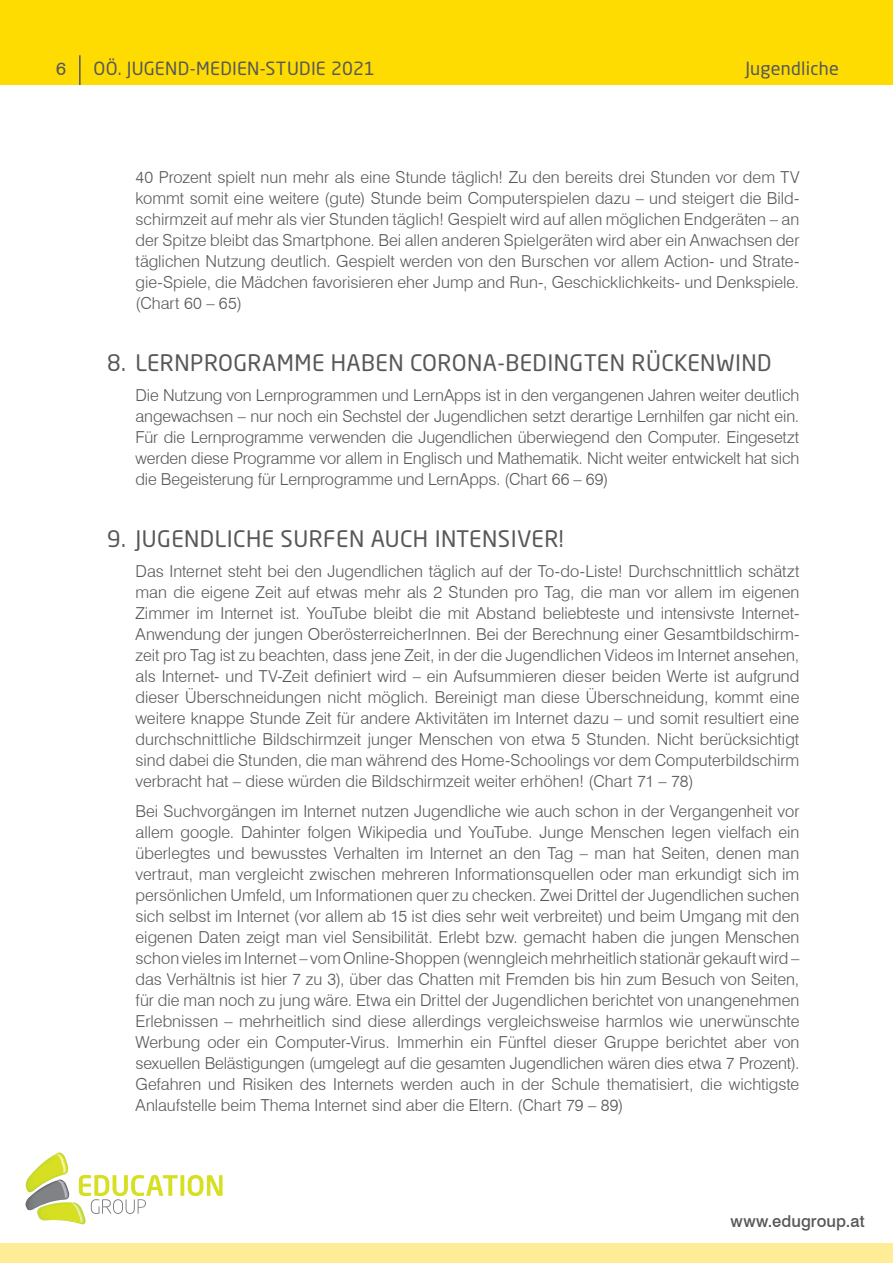
<style>
.page{position:relative;width:893px;height:1263px;background:#fff}
.page>*{position:absolute;margin:0;border:0;box-sizing:border-box;transform-origin:0 0}
.t1{font:22.5px "Neo Sans W1 G";letter-spacing:.02em;color:#57585a}
.t2{font:18px "Neo Sans W1 G";letter-spacing:.015em;color:#57585a}
.t3{font:18px "Swiss 721 BT";color:#57585a}
.t4{font:300 16.5px/21px "Swiss 721 BT";color:#57585a;text-align:justify}
.t5{font:500 16.5px "Swiss 721 BT";color:#57585a}
</style>
<div class="page">
<div style="left:0;top:0;width:893px;height:85px;background:#ffdc01"></div>
<div style="left:0;top:1243px;width:893px;height:20px;background:#ffec96"></div>
<hr style="left:79px;top:55px;width:2px;height:30px;background:#57585a">
<svg style="left:180px;top:1175px;width:4px;height:21px"></svg>
<svg style="left:188px;top:1175px;width:35px;height:21px"></svg>
<svg style="left:26px;top:1152px;width:152px;height:72px"></svg>
<p class="t3" style="left:56px;top:57px;width:11px">6</p>
<p class="t2" style="left:94px;top:57px;width:283px">OÖ. JUGEND-MEDIEN-STUDIE 2021</p>
<p class="t2" style="left:745px;top:58px;width:95px">Jugendliche</p>
<p class="t4" style="left:136px;top:166px;width:665px">40 Prozent spielt nun mehr als eine Stunde täglich! Zu den bereits drei Stunden vor dem TV kommt somit eine weitere (gute) Stunde beim Computerspielen dazu – und steigert die Bild&shy;schirmzeit auf mehr als vier Stunden täglich! Gespielt wird auf allen möglichen Endgeräten – an der Spitze bleibt das Smartphone. Bei allen anderen Spielgeräten wird aber ein Anwachsen der täglichen Nutzung deutlich. Gespielt werden von den Burschen vor allem Action- und Strate&shy;gie-Spiele, die Mädchen favorisieren eher Jump and Run-, Geschicklichkeits- und Denkspiele. (Chart 60 – 65)</p>
<h1 class="t1" style="left:107px;top:349px;width:666px">8. LERNPROGRAMME HABEN CORONA-BEDINGTEN RÜCKENWIND</h1>
<p class="t4" style="left:136px;top:384px;width:665px">Die Nutzung von Lernprogrammen und LernApps ist in den vergangenen Jahren weiter deutlich angewachsen – nur noch ein Sechstel der Jugendlichen setzt derartige Lernhilfen gar nicht ein.<br>Für die Lernprogramme verwenden die Jugendlichen überwiegend den Computer. Eingesetzt werden diese Programme vor allem in Englisch und Mathematik. Nicht weiter entwickelt hat sich die Begeisterung für Lernprogramme und LernApps. (Chart 66 – 69)</p>
<h1 class="t1" style="left:107px;top:525px;width:458px">9. JUGENDLICHE SURFEN AUCH INTENSIVER!</h1>
<p class="t4" style="left:136px;top:560px;width:665px">Das Internet steht bei den Jugendlichen täglich auf der To-do-Liste! Durchschnittlich schätzt man die eigene Zeit auf etwas mehr als 2 Stunden pro Tag, die man vor allem im eigenen Zimmer im Internet ist. YouTube bleibt die mit Abstand beliebteste und intensivste Internet-Anwendung der jungen OberösterreicherInnen. Bei der Berechnung einer Gesamtbildschirm&shy;zeit pro Tag ist zu beachten, dass jene Zeit, in der die Jugendlichen Videos im Internet ansehen, als Internet- und TV-Zeit definiert wird – ein Aufsummieren dieser beiden Werte ist aufgrund dieser Überschneidungen nicht möglich. Bereinigt man diese Überschneidung, kommt eine weitere knappe Stunde Zeit für andere Aktivitäten im Internet dazu – und somit resultiert eine durchschnittliche Bildschirmzeit junger Menschen von etwa 5 Stunden. Nicht berücksichtigt sind dabei die Stunden, die man während des Home-Schoolings vor dem Computerbildschirm verbracht hat – diese würden die Bildschirmzeit weiter erhöhen! (Chart 71 – 78)</p>
<p class="t4" style="left:136px;top:800px;width:665px">Bei Suchvorgängen im Internet nutzen Jugendliche wie auch schon in der Vergangenheit vor allem google. Dahinter folgen Wikipedia und YouTube. Junge Menschen legen vielfach ein überlegtes und bewusstes Verhalten im Internet an den Tag – man hat Seiten, denen man vertraut, man vergleicht zwischen mehreren Informationsquellen oder man erkundigt sich im persönlichen Umfeld, um Informationen quer zu checken. Zwei Drittel der Jugendlichen suchen sich selbst im Internet (vor allem ab 15 ist dies sehr weit verbreitet) und beim Umgang mit den eigenen Daten zeigt man viel Sensibilität. Erlebt bzw. gemacht haben die jungen Menschen schon vieles im Internet – vom Online-Shoppen (wenngleich mehrheitlich stationär gekauft wird – das Verhältnis ist hier 7 zu 3), über das Chatten mit Fremden bis hin zum Besuch von Seiten, für die man noch zu jung wäre. Etwa ein Drittel der Jugendlichen berichtet von unangenehmen Erlebnissen – mehrheitlich sind diese allerdings vergleichsweise harmlos wie unerwünschte Werbung oder ein Computer-Virus. Immerhin ein Fünftel dieser Gruppe berichtet aber von sexuellen Belästigungen (umgelegt auf die gesamten Jugendlichen wären dies etwa 7 Prozent).<br>Gefahren und Risiken des Internets werden auch in der Schule thematisiert, die wichtigste Anlaufstelle beim Thema Internet sind aber die Eltern. (Chart 79 – 89)</p>
<p class="t5" style="left:730px;top:1211px;width:136px">www.edugroup.at</p>
</div>
